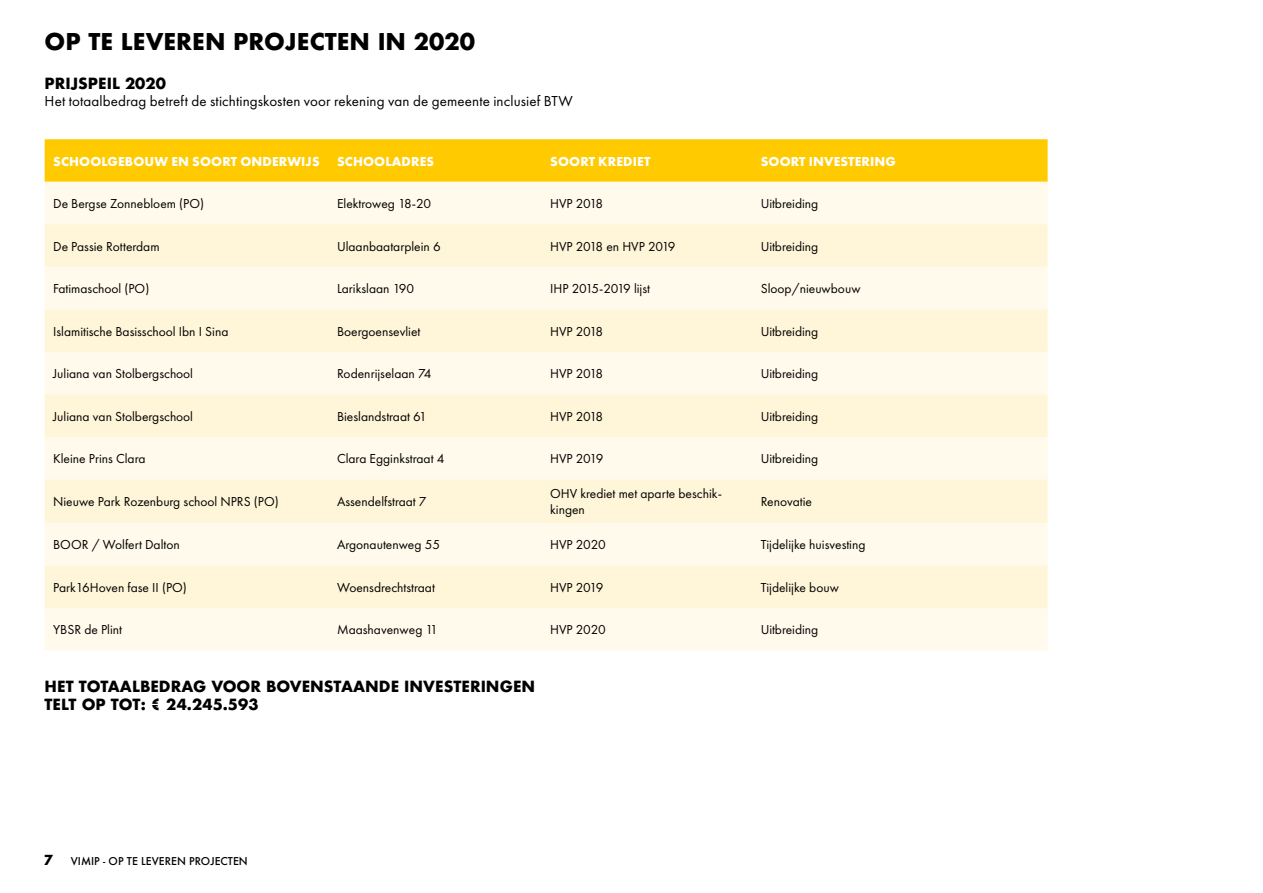
<style>
.page{position:relative;width:1263px;height:893px;background:#fff}
.page>*{position:absolute;margin:0;border:0;box-sizing:border-box;transform-origin:0 0}
.t1{font:700 22.5px "Futura";color:#000}
.t2{font:700 15px/17.2px "Futura";color:#000}
.t3{font:15px "Futura PT";letter-spacing:.01em;color:#000}
.t4{font:13.5px/16.2px "Futura PT";color:#000}
.t5{font:700 13.5px "Futura PT";letter-spacing:.01em;color:#fff}
.t6{font:13.5px "Futura PT";letter-spacing:-.025em;color:#000}
.t7{font:700 13.5px "Futura";color:#000}
.t8{font:500 10.5px "Futura";color:#000}
</style>
<div class="page">
<div style="left:45px;top:139px;width:1002px;height:43px;background:#ffca00"></div>
<div style="left:45px;top:182px;width:1002px;height:468px;background:#fffaec"></div>
<svg style="left:45px;top:224px;width:1002px;height:384px;background:#fff7e0"></svg>
<h1 class="t1" style="left:45px;top:25px;width:432px">OP TE LEVEREN PROJECTEN IN 2020</h1>
<p class="t2" style="left:45px;top:74px;width:123px">PRIJSPEIL 2020</p>
<p class="t3" style="left:45px;top:92px;width:530px">Het totaalbedrag betreft de stichtingskosten voor rekening van de gemeente inclusief BTW</p>
<p class="t5" style="left:53px;top:152px;width:268px">SCHOOLGEBOUW EN SOORT ONDERWIJS</p>
<p class="t5" style="left:337px;top:152px;width:99px">SCHOOLADRES</p>
<p class="t5" style="left:550px;top:152px;width:102px">SOORT KREDIET</p>
<p class="t5" style="left:761px;top:152px;width:137px">SOORT INVESTERING</p>
<p class="t4" style="left:53px;top:196px;width:152px">De Bergse Zonnebloem (PO)</p>
<p class="t4" style="left:337px;top:196px;width:96px">Elektroweg 18-20</p>
<p class="t4" style="left:550px;top:196px;width:55px">HVP 2018</p>
<p class="t4" style="left:761px;top:196px;width:59px">Uitbreiding</p>
<p class="t4" style="left:53px;top:238px;width:108px">De Passie Rotterdam</p>
<p class="t4" style="left:337px;top:238px;width:105px">Ulaanbaatarplein 6</p>
<p class="t6" style="left:550px;top:238px;width:127px">HVP 2018 en HVP 2019</p>
<p class="t4" style="left:761px;top:238px;width:59px">Uitbreiding</p>
<p class="t4" style="left:53px;top:281px;width:98px">Fatimaschool (PO)</p>
<p class="t4" style="left:337px;top:281px;width:79px">Larikslaan 190</p>
<p class="t4" style="left:550px;top:281px;width:101px">IHP 2015-2019 lijst</p>
<p class="t4" style="left:761px;top:281px;width:101px">Sloop/nieuwbouw</p>
<p class="t4" style="left:53px;top:323px;width:177px">Islamitische Basisschool Ibn I Sina</p>
<p class="t4" style="left:337px;top:323px;width:85px">Boergoensevliet</p>
<p class="t4" style="left:550px;top:323px;width:55px">HVP 2018</p>
<p class="t4" style="left:761px;top:323px;width:59px">Uitbreiding</p>
<p class="t4" style="left:53px;top:366px;width:141px">Juliana van Stolbergschool</p>
<p class="t4" style="left:337px;top:366px;width:96px">Rodenrijselaan 74</p>
<p class="t4" style="left:550px;top:366px;width:55px">HVP 2018</p>
<p class="t4" style="left:761px;top:366px;width:59px">Uitbreiding</p>
<p class="t4" style="left:53px;top:408px;width:141px">Juliana van Stolbergschool</p>
<p class="t4" style="left:337px;top:408px;width:91px">Bieslandstraat 61</p>
<p class="t4" style="left:550px;top:408px;width:55px">HVP 2018</p>
<p class="t4" style="left:761px;top:408px;width:59px">Uitbreiding</p>
<p class="t4" style="left:53px;top:451px;width:94px">Kleine Prins Clara</p>
<p class="t4" style="left:337px;top:451px;width:109px">Clara Egginkstraat 4</p>
<p class="t4" style="left:550px;top:451px;width:55px">HVP 2019</p>
<p class="t4" style="left:761px;top:451px;width:59px">Uitbreiding</p>
<p class="t4" style="left:53px;top:494px;width:227px">Nieuwe Park Rozenburg school NPRS (PO)</p>
<p class="t4" style="left:337px;top:494px;width:91px">Assendelfstraat 7</p>
<p class="t4" style="left:550px;top:486px;width:173px">OHV krediet met aparte beschik&shy;kingen</p>
<p class="t4" style="left:761px;top:494px;width:53px">Renovatie</p>
<p class="t4" style="left:53px;top:537px;width:128px">BOOR / Wolfert Dalton</p>
<p class="t4" style="left:337px;top:537px;width:104px">Argonautenweg 55</p>
<p class="t4" style="left:550px;top:537px;width:57px">HVP 2020</p>
<p class="t4" style="left:761px;top:537px;width:106px">Tijdelijke huisvesting</p>
<p class="t4" style="left:53px;top:579px;width:135px">Park16Hoven fase II (PO)</p>
<p class="t4" style="left:337px;top:579px;width:99px">Woensdrechtstraat</p>
<p class="t4" style="left:550px;top:579px;width:55px">HVP 2019</p>
<p class="t4" style="left:761px;top:579px;width:80px">Tijdelijke bouw</p>
<p class="t4" style="left:53px;top:622px;width:70px">YBSR de Plint</p>
<p class="t4" style="left:337px;top:622px;width:102px">Maashavenweg 11</p>
<p class="t4" style="left:550px;top:622px;width:57px">HVP 2020</p>
<p class="t4" style="left:761px;top:622px;width:59px">Uitbreiding</p>
<p class="t2" style="left:45px;top:678px;width:492px">HET TOTAALBEDRAG VOOR BOVENSTAANDE INVESTERINGEN<br>TELT OP TOT: € 24.245.593</p>
<p class="t7" style="left:44px;top:850px;width:11px">7</p>
<p class="t8" style="left:71px;top:854px;width:179px">VIMIP - OP TE LEVEREN PROJECTEN</p>
</div>
